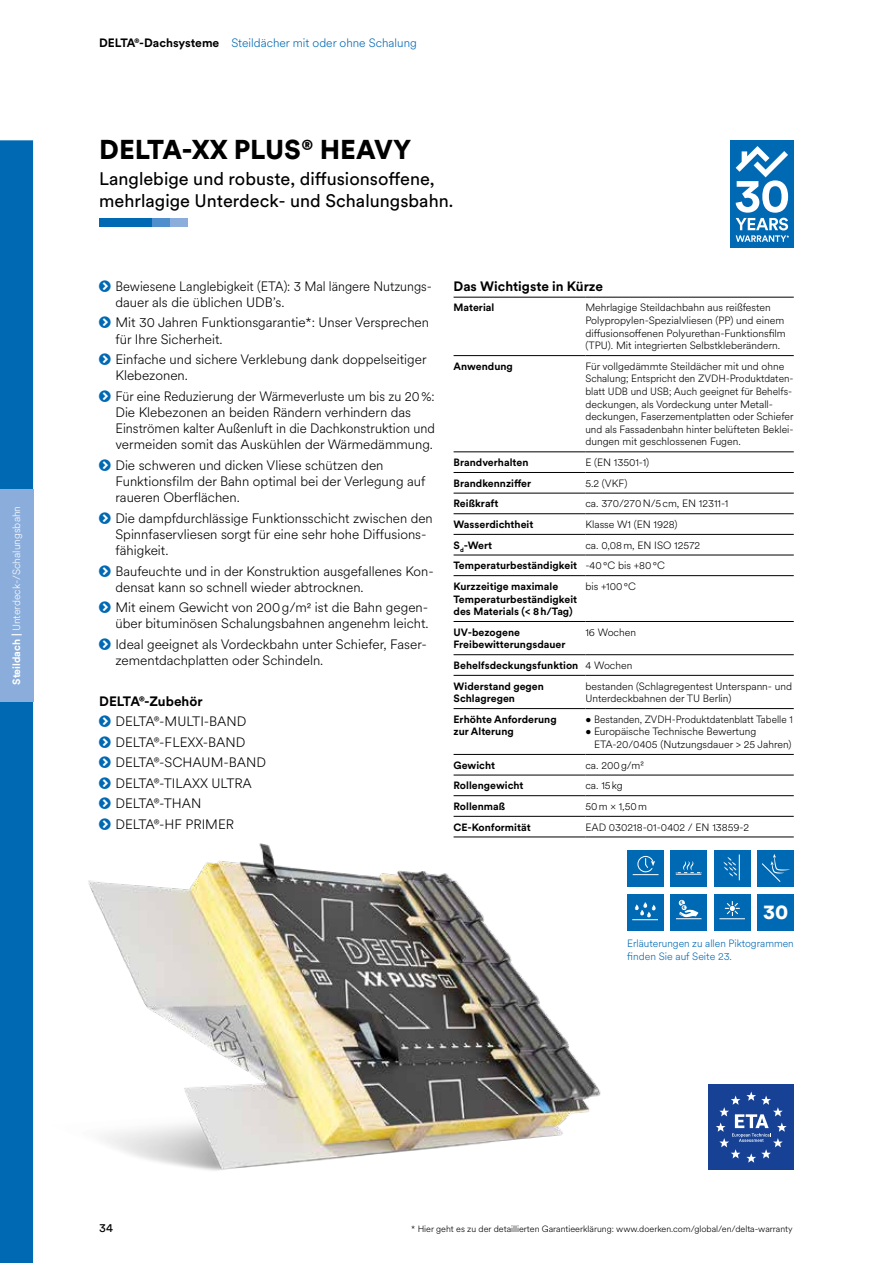
<style>
.page{position:relative;width:893px;height:1263px;background:#fff}
.page>*{position:absolute;margin:0;border:0;box-sizing:border-box;transform-origin:0 0}
.t1{font:900 27px "Circular XX";color:#000}
.t2{font:900 20.55px "Circular XX";color:#fff}
.t3{font:18px/21.6px "Circular XX";color:#000}
.t4{font:300 13.5px/16.2px "Circular XX";color:#000}
.t5{font:300 13.5px/16.2px "Circular XX";color:#000;scale:.96 1}
.t6{font:300 13.5px/16.2px "Circular XX";color:#000;scale:.95 1}
.t7{font:700 13.5px "Circular XX";color:#000}
.t8{font:300 12px "Circular XX";color:#0069b4}
.t9{font:12px "Circular XX";color:#000}
.t10{font:300 10.5px/12.6px "Circular XX";color:#000}
.t11{font:700 10.5px/20.7px "Circular XX";color:#000}
.t12{font:300 10.5px/12.6px "Circular XX";color:#0069b4}
.t13{font:300 10.5px "Circular XX";color:#fff}
.t14{font:300 9px "Circular XX";color:#000}
.t15{font:700 4.5px/4.9px "Roboto";color:#0069b4;text-align:center}
.s1{font-weight:700}
.s2{font-weight:700;color:#000}
.s3{font-weight:300}
</style>
<div class="page">
<img style="left:88px;top:843px;width:550px;height:328px">
<hr style="left:454px;top:297px;width:131px;height:1px;background:#000">
<hr style="left:585px;top:297px;width:209px;height:1px;background:#000">
<hr style="left:454px;top:355px;width:131px;height:1px;background:#000">
<hr style="left:585px;top:355px;width:209px;height:1px;background:#000">
<hr style="left:454px;top:451px;width:131px;height:1px;background:#000">
<hr style="left:585px;top:451px;width:209px;height:1px;background:#000">
<hr style="left:454px;top:472px;width:131px;height:1px;background:#000">
<hr style="left:585px;top:472px;width:209px;height:1px;background:#000">
<hr style="left:454px;top:493px;width:131px;height:1px;background:#000">
<hr style="left:585px;top:493px;width:209px;height:1px;background:#000">
<hr style="left:454px;top:513px;width:131px;height:1px;background:#000">
<hr style="left:585px;top:513px;width:209px;height:1px;background:#000">
<hr style="left:454px;top:534px;width:131px;height:1px;background:#000">
<hr style="left:585px;top:534px;width:209px;height:1px;background:#000">
<hr style="left:454px;top:555px;width:131px;height:1px;background:#000">
<hr style="left:585px;top:555px;width:209px;height:1px;background:#000">
<hr style="left:454px;top:575px;width:131px;height:1px;background:#000">
<hr style="left:585px;top:575px;width:209px;height:1px;background:#000">
<hr style="left:454px;top:621px;width:131px;height:1px;background:#000">
<hr style="left:585px;top:621px;width:209px;height:1px;background:#000">
<hr style="left:454px;top:654px;width:131px;height:1px;background:#000">
<hr style="left:585px;top:654px;width:209px;height:1px;background:#000">
<hr style="left:454px;top:675px;width:131px;height:1px;background:#000">
<hr style="left:585px;top:675px;width:209px;height:1px;background:#000">
<hr style="left:454px;top:708px;width:131px;height:1px;background:#000">
<hr style="left:585px;top:708px;width:209px;height:1px;background:#000">
<hr style="left:454px;top:754px;width:131px;height:1px;background:#000">
<hr style="left:585px;top:754px;width:209px;height:1px;background:#000">
<hr style="left:454px;top:775px;width:131px;height:1px;background:#000">
<hr style="left:585px;top:775px;width:209px;height:1px;background:#000">
<hr style="left:454px;top:795px;width:131px;height:1px;background:#000">
<hr style="left:585px;top:795px;width:209px;height:1px;background:#000">
<hr style="left:454px;top:816px;width:131px;height:1px;background:#000">
<hr style="left:585px;top:816px;width:209px;height:1px;background:#000">
<hr style="left:454px;top:836px;width:131px;height:1px;background:#000">
<hr style="left:585px;top:836px;width:209px;height:1px;background:#000">
<div style="left:730px;top:140px;width:64px;height:107px;background:#0069b4"></div>
<svg style="left:736px;top:146px;width:53px;height:96px"></svg>
<div style="left:709px;top:1084px;width:85px;height:85px;background:#164194"></div>
<svg style="left:716px;top:1091px;width:71px;height:72px"></svg>
<div style="left:0;top:140px;width:33px;height:1123px;background:#0069b4"></div>
<div style="left:0;top:489px;width:33px;height:213px;background:#8baddc"></div>
<div style="left:99px;top:218px;width:53px;height:9px;background:#0069b4"></div>
<div style="left:152px;top:218px;width:18px;height:9px;background:#4f8fcd"></div>
<div style="left:170px;top:218px;width:17px;height:9px;background:#8baddc"></div>
<div style="left:757px;top:895px;width:37px;height:36px;background:#0069b4"></div>
<div style="left:627px;top:850px;width:36px;height:36px;background:#0069b4"></div>
<svg style="left:632px;top:856px;width:27px;height:19px"></svg>
<div style="left:671px;top:850px;width:36px;height:36px;background:#0069b4"></div>
<svg style="left:676px;top:861px;width:26px;height:14px"></svg>
<div style="left:714px;top:850px;width:36px;height:36px;background:#0069b4"></div>
<svg style="left:723px;top:854px;width:17px;height:26px"></svg>
<div style="left:757px;top:850px;width:37px;height:36px;background:#0069b4"></div>
<svg style="left:762px;top:854px;width:28px;height:28px"></svg>
<div style="left:627px;top:895px;width:36px;height:36px;background:#0069b4"></div>
<svg style="left:632px;top:902px;width:26px;height:18px"></svg>
<div style="left:671px;top:895px;width:36px;height:36px;background:#0069b4"></div>
<svg style="left:676px;top:900px;width:25px;height:19px"></svg>
<div style="left:681px;top:904px;width:6px;height:7px;background:#fff;border-radius:50%"></div>
<div style="left:681px;top:904px;width:6px;height:7px;border:1px solid #0069b4;border-radius:50%"></div>
<div style="left:714px;top:895px;width:36px;height:36px;background:#0069b4"></div>
<svg style="left:719px;top:901px;width:26px;height:18px"></svg>
<p class="t13" style="left:10px;top:685px;width:180px;rotate:-90deg"><span class="s1">Steildach |</span> Unterdeck-/Schalungsbahn</p>
<p class="t8" style="left:99px;top:35px;width:319px"><span class="s2">DELTA®-Dachsysteme</span> Steildächer mit oder ohne Schalung</p>
<h1 class="t1" style="left:99px;top:131px;width:313px">DELTA-XX PLUS® HEAVY</h1>
<h3 class="t3" style="left:99px;top:167px;width:356px">Langlebige und robuste, diffusionsoffene, mehrlagige Unterdeck- und Schalungsbahn.</h3>
<p class="t6" style="left:115px;top:277px;width:335px">Bewiesene Langlebigkeit (ETA): 3 Mal längere Nutzungs&shy;dauer als die üblichen UDB’s.</p>
<p class="t4" style="left:115px;top:314px;width:315px">Mit 30 Jahren Funktionsgarantie*: Unser Versprechen für Ihre Sicherheit.</p>
<p class="t4" style="left:115px;top:351px;width:313px">Einfache und sichere Verklebung dank doppelseitiger<br>Klebezonen.</p>
<p class="t5" style="left:115px;top:387px;width:334px">Für eine Reduzierung der Wärmeverluste um bis zu 20%:<br>Die Klebezonen an beiden Rändern verhindern das Einströmen kalter Außenluft in die Dachkonstruktion und vermeiden somit das Auskühlen der Wärmedämmung.</p>
<p class="t4" style="left:115px;top:456px;width:312px">Die schweren und dicken Vliese schützen den<br>Funktionsfilm der Bahn optimal bei der Verlegung auf raueren Oberflächen.</p>
<p class="t4" style="left:115px;top:509px;width:319px">Die dampfdurchlässige Funktionsschicht zwischen den<br>Spinnfaservliesen sorgt für eine sehr hohe Diffusions&shy;fähigkeit.</p>
<p class="t4" style="left:115px;top:562px;width:320px">Baufeuchte und in der Konstruktion ausgefallenes Kon&shy;densat kann so schnell wieder abtrocknen.</p>
<p class="t4" style="left:115px;top:599px;width:315px">Mit einem Gewicht von 200g/m2 ist die Bahn gegen&shy;über bituminösen Schalungsbahnen angenehm leicht.</p>
<p class="t4" style="left:115px;top:635px;width:313px">Ideal geeignet als Vordeckbahn unter Schiefer, Faser&shy;zementdachplatten oder Schindeln.</p>
<p class="t7" style="left:99px;top:692px;width:105px">DELTA®-Zubehör</p>
<p class="t4" style="left:115px;top:711px;width:152px;line-height:20.4px">DELTA®-MULTI-BAND<br>DELTA®-FLEXX-BAND<br>DELTA®-SCHAUM-BAND<br>DELTA®-TILAXX ULTRA<br>DELTA®-THAN<br>DELTA®-HF PRIMER</p>
<p class="t7" style="left:454px;top:277px;width:151px">Das Wichtigste in Kürze</p>
<p class="t11" style="left:454px;top:297px;width:42px">Material</p>
<p class="t10" style="left:585px;top:301px;width:202px">Mehrlagige Steildachbahn aus reißfesten Polypropylen-Spezialvliesen (PP) und einem diffusionsoffenen Polyurethan-Funktionsfilm (TPU). Mit integrierten Selbstkleberändern.</p>
<p class="t11" style="left:454px;top:355px;width:61px">Anwendung</p>
<p class="t10" style="left:585px;top:359px;width:210px">Für vollgedämmte Steildächer mit und ohne Schalung; Entspricht den ZVDH-Produktdaten&shy;blatt UDB und USB; Auch geeignet für Behelfs&shy;deckungen, als Vordeckung unter Metall&shy;deckungen, Faserzementplatten oder Schiefer und als Fassadenbahn hinter belüfteten Beklei&shy;dungen mit geschlossenen Fugen.</p>
<p class="t11" style="left:454px;top:452px;width:76px">Brandverhalten</p>
<p class="t10" style="left:585px;top:456px;width:65px">E (EN 13501-1)</p>
<p class="t11" style="left:454px;top:472px;width:79px">Brandkennziffer</p>
<p class="t10" style="left:585px;top:476px;width:43px">5.2 (VKF)</p>
<p class="t11" style="left:454px;top:493px;width:46px">Reißkraft</p>
<p class="t10" style="left:585px;top:497px;width:144px">ca. 370/270N/5cm, EN 12311-1</p>
<p class="t11" style="left:454px;top:513px;width:81px">Wasserdichtheit</p>
<p class="t10" style="left:585px;top:518px;width:94px">Klasse W1 (EN 1928)</p>
<p class="t11" style="left:454px;top:534px;width:40px">S<sub>d</sub>-Wert</p>
<p class="t11" style="left:454px;top:534px;width:248px;text-indent:132px"><span class="s3">ca. 0,08m, EN ISO 12572<br></span>Temperaturbeständigkeit <span class="s3">-40°C bis +80°C<br></span>Kurzzeitige maximale</p>
<p class="t11" style="left:454px;top:592px;width:125px;line-height:12.6px">Temperaturbeständigkeit des Materials (&lt; 8h/Tag)</p>
<p class="t10" style="left:585px;top:579px;width:52px">bis +100°C</p>
<p class="t11" style="left:454px;top:625px;width:113px;line-height:12.6px">UV-bezogene<br>Freibewitterungsdauer</p>
<p class="t10" style="left:585px;top:625px;width:52px">16 Wochen</p>
<p class="t11" style="left:454px;top:654px;width:180px">Behelfsdeckungsfunktion <span class="s3">4 Wochen<br></span>Widerstand gegen</p>
<p class="t11" style="left:454px;top:688px;width:63px">Schlagregen</p>
<p class="t10" style="left:585px;top:679px;width:208px">bestanden (Schlagregentest Unterspann- und<br>Unterdeckbahnen der TU Berlin)</p>
<p class="t11" style="left:454px;top:712px;width:105px;line-height:12.6px">Erhöhte Anforderung zur Alterung</p>
<p class="t10" style="left:585px;top:712px;width:209px">• Bestanden, ZVDH-Produktdatenblatt Tabelle 1</p>
<p class="t10" style="left:594px;top:725px;width:199px;text-indent:-9px">• Europäische Technische Bewertung<br>ETA-20/0405 (Nutzungsdauer &gt; 25 Jahren)</p>
<p class="t11" style="left:454px;top:754px;width:43px">Gewicht</p>
<p class="t10" style="left:585px;top:758px;width:60px">ca. 200g/m²</p>
<p class="t11" style="left:454px;top:775px;width:71px">Rollengewicht</p>
<p class="t10" style="left:585px;top:779px;width:39px">ca. 15kg</p>
<p class="t11" style="left:454px;top:795px;width:53px">Rollenmaß</p>
<p class="t10" style="left:585px;top:799px;width:63px">50m × 1,50m</p>
<p class="t11" style="left:454px;top:816px;width:79px">CE-Konformität</p>
<p class="t10" style="left:585px;top:820px;width:165px">EAD 030218-01-0402 / EN 13859-2</p>
<p class="t15" style="left:680px;top:900px;width:7px">€ €</p>
<h2 class="t2" style="left:763px;top:898px;width:26px">30</h2>
<p class="t12" style="left:627px;top:937px;width:168px">Erläuterungen zu allen Piktogrammen finden Sie auf Seite 23.</p>
<p class="t9" style="left:99px;top:1219px;width:15px">34</p>
<p class="t14" style="left:411px;top:1222px;width:383px">* Hier geht es zu der detaillierten Garantieerklärung: www.doerken.com/global/en/delta-warranty</p>
</div>
